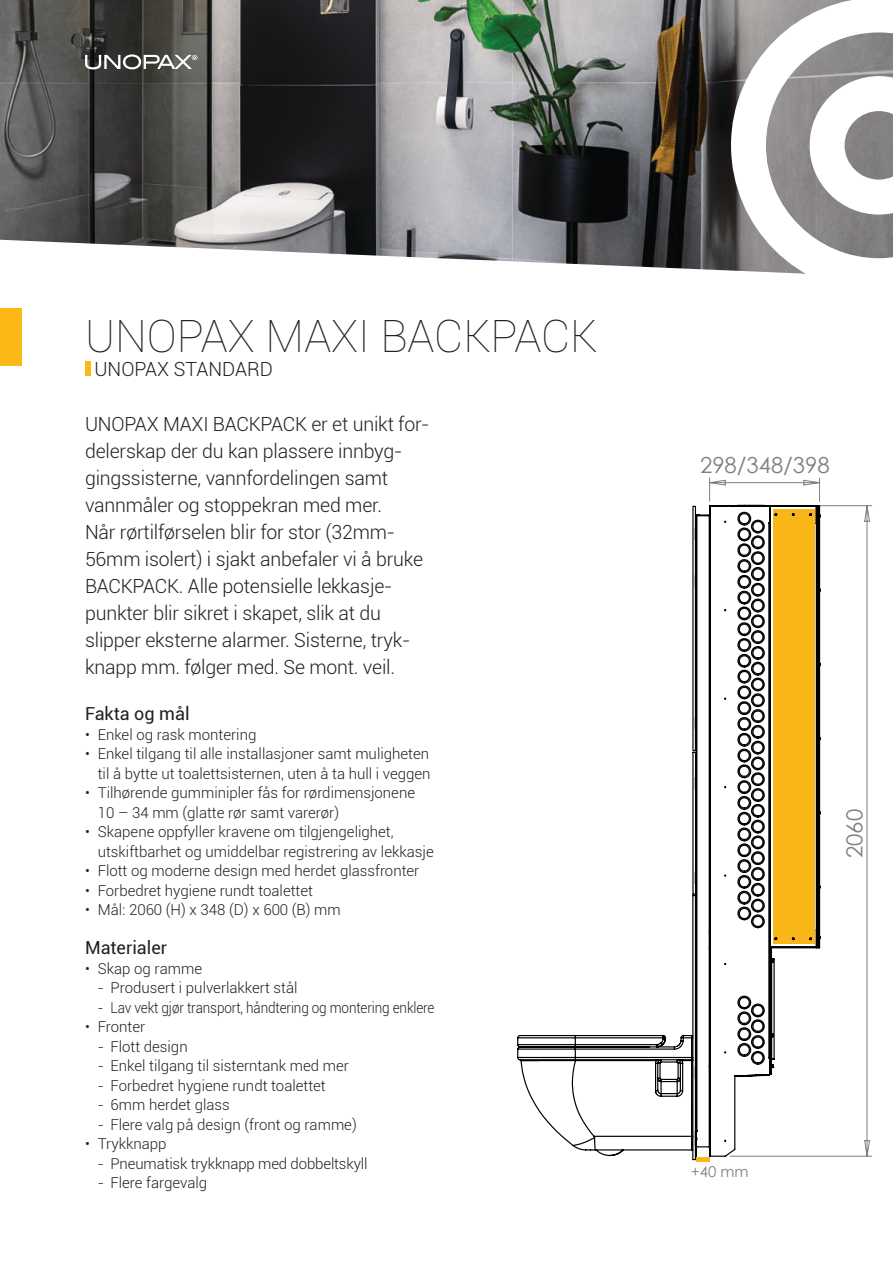
<style>
.page{position:relative;width:893px;height:1263px;background:#fff}
.page>*{position:absolute;margin:0;border:0;box-sizing:border-box;transform-origin:0 0}
.t1{font:100 45px "Roboto";color:#231f20}
.t2{font:22.05px "Century Gothic";color:#808080}
.t3{font:300 19.5px/27px "Roboto";letter-spacing:-.01em;color:#231f20}
.t4{font:18px "Roboto";color:#231f20}
.t5{font:300 15px/19.5px "Roboto";color:#231f20}
.t6{font:300 15px "Roboto";color:#231f20;scale:.9 1}
.t7{font:15px "Century Gothic";color:#81807f}
.s1{font-size:18.15px}
</style>
<div class="page">
<svg style="left:709px;top:477px;width:111px;height:25px"></svg>
<svg style="left:821px;top:505px;width:51px;height:652px"></svg>
<svg style="left:694px;top:504px;width:127px;height:653px"></svg>
<svg style="left:517px;top:751px;width:181px;height:410px"></svg>
<div style="left:692px;top:506px;width:4px;height:245px;border:1px solid #000"></div>
<div style="left:773px;top:510px;width:41px;height:434px;background:#f8b717"></div>
<div style="left:0;top:308px;width:22px;height:57px;background:#fcb814"></div>
<img style="left:0;top:0;width:731px;height:271px">
<svg style="left:731px;top:0;width:162px;height:274px"></svg>
<svg style="left:810px;top:76px;width:83px;height:139px"></svg>
<svg style="left:85px;top:54px;width:113px;height:15px"></svg>
<div style="left:85px;top:361px;width:6px;height:15px;background:#fcb814"></div>
<hr style="left:696px;top:1157px;width:14px;height:4px;background:#f8b717">
<h1 class="t1" style="left:85px;top:318px;width:514px">UNOPAX MAXI BACKPACK</h1>
<h3 class="t3" style="left:95px;top:357px;width:180px">UNOPAX STANDARD</h3>
<p class="t3" style="left:85px;top:412px;width:346px">UNOPAX MAXI BACKPACK er et unikt for&shy;delerskap der du kan plassere innbyg&shy;gingssisterne, vannfordelingen samt vannmåler og stoppekran med mer.<br>Når rørtilførselen blir for stor (32mm-56mm isolert) i sjakt anbefaler vi å bruke BACKPACK. Alle potensielle lekkasje&shy;punkter blir sikret i skapet, slik at du slipper eksterne alarmer. Sisterne, tryk&shy;knapp mm. følger med. Se mont. veil.</p>
<p class="t4" style="left:85px;top:707px;width:106px">Fakta og <span class="s1">mål</span></p>
<p class="t5" style="left:85px;top:726px;width:173px">• Enkel og rask montering</p>
<p class="t5" style="left:85px;top:746px;width:347px;text-align:right">• Enkel tilgang til alle installasjoner samt muligheten til å bytte ut toalettsisternen, uten å ta hull i veggen</p>
<p class="t5" style="left:98px;top:785px;width:319px;text-indent:-13px">• Tilhørende gumminipler fås for rørdimensjonene<br>10 – 34 mm (glatte rør samt varerør)</p>
<p class="t5" style="left:98px;top:824px;width:337px;text-indent:-13px">• Skapene oppfyller kravene om tilgjengelighet, utskiftbarhet og umiddelbar registrering av lekkasje</p>
<p class="t5" style="left:85px;top:863px;width:336px">• Flott og moderne design med herdet glassfronter</p>
<p class="t5" style="left:85px;top:882px;width:229px">• Forbedret hygiene rundt toalettet</p>
<p class="t5" style="left:85px;top:902px;width:257px">• Mål: 2060 (H) x 348 (D) x 600 (B) mm</p>
<p class="t4" style="left:85px;top:941px;width:84px">Materialer</p>
<p class="t5" style="left:85px;top:960px;width:119px">• Skap og ramme</p>
<p class="t5" style="left:98px;top:980px;width:201px">- Produsert i pulverlakkert stål</p>
<p class="t6" style="left:98px;top:1002px;width:376px">- Lav vekt gjør transport, håndtering og montering enklere</p>
<p class="t5" style="left:85px;top:1019px;width:62px">• Fronter</p>
<p class="t5" style="left:98px;top:1038px;width:91px">- Flott design</p>
<p class="t5" style="left:98px;top:1058px;width:253px">- Enkel tilgang til sisterntank med mer</p>
<p class="t5" style="left:98px;top:1077px;width:229px">- Forbedret hygiene rundt toalettet</p>
<p class="t5" style="left:98px;top:1097px;width:133px">- 6mm herdet glass</p>
<p class="t5" style="left:98px;top:1116px;width:260px">- Flere valg på design (front og ramme)</p>
<p class="t5" style="left:85px;top:1136px;width:83px">• Trykknapp</p>
<p class="t5" style="left:98px;top:1155px;width:271px">- Pneumatisk trykknapp med dobbeltskyll</p>
<p class="t5" style="left:98px;top:1175px;width:111px">- Flere fargevalg</p>
<h2 class="t2" style="left:700px;top:456px;width:131px">298/348/398</h2>
<h2 class="t2" style="left:846px;top:858px;width:51px;rotate:-90deg">2060</h2>
<p class="t7" style="left:691px;top:1165px;width:60px">+40 mm</p>
</div>
